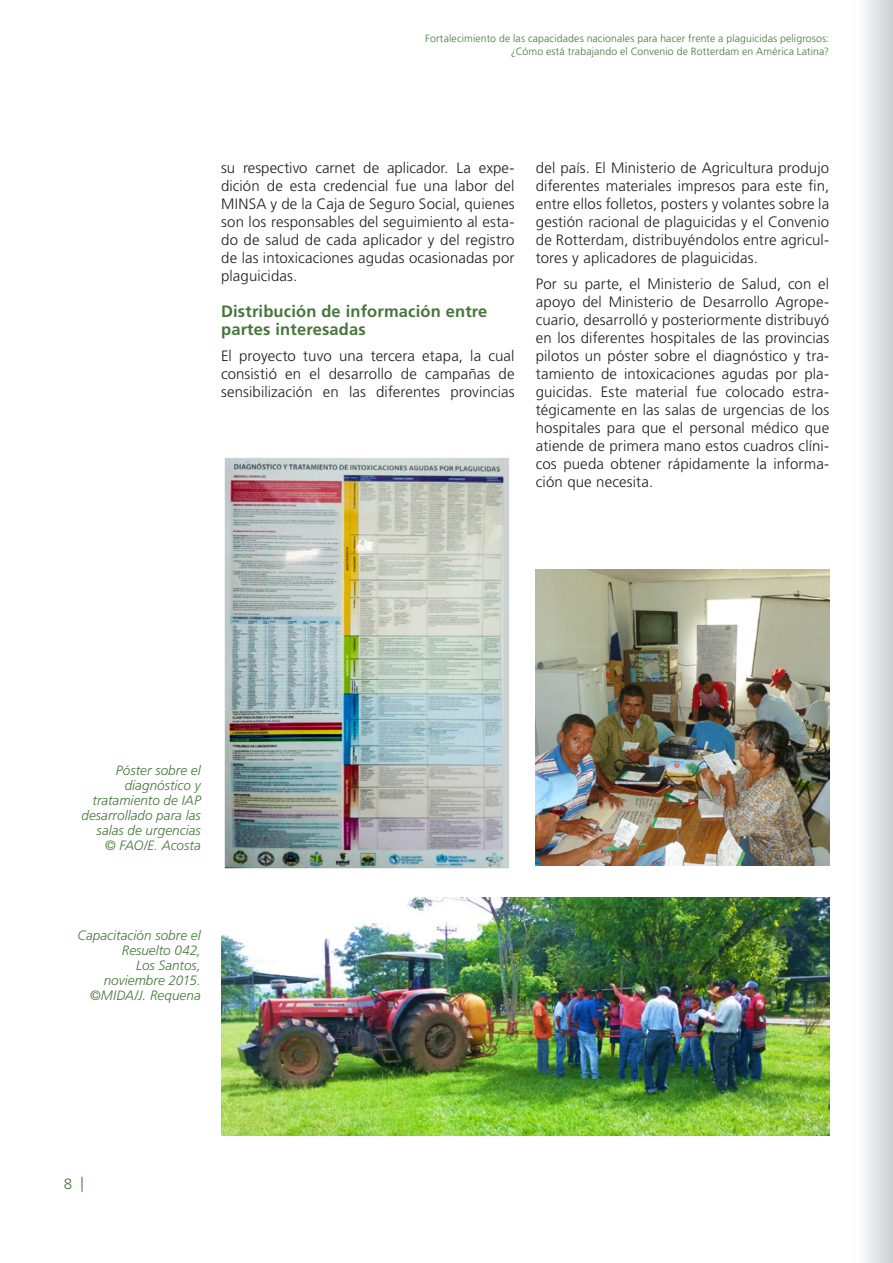
<style>
.page{position:relative;width:893px;height:1263px;background:#fff}
.page>*{position:absolute;margin:0;border:0;box-sizing:border-box;transform-origin:0 0}
.t1{font:700 16.5px/18px "Frutiger LT Std";letter-spacing:.01em;color:#46763b}
.t2{font:300 15px/18px "Frutiger LT Std";letter-spacing:.01em;color:#231f20;text-align:justify}
.t3{font:300 15px "Frutiger LT Std";color:#46763b}
.didascalie{font:italic 300 13.5px/15px "Frutiger LT Std";letter-spacing:.005em;color:#46763b;text-align:right}
.t4{font:300 10.5px/13.5px "Frutiger LT Std";letter-spacing:.01em;color:#46763b;text-align:right}
</style>
<div class="page">
<img style="left:536px;top:569px;width:293px;height:296px">
<img style="left:221px;top:897px;width:608px;height:238px">
<img style="left:224px;top:457px;width:285px;height:412px">
<div style="left:850px;top:0;width:43px;height:1263px;background:linear-gradient(to right,#fff,#cfd0d2)"></div>
<p class="t4" style="left:425px;top:32px;width:405px">Fortalecimiento de las capacidades nacionales para hacer frente a plaguicidas peligrosos: ¿Cómo está trabajando el Convenio de Rotterdam en América Latina?</p>
<p class="t2" style="left:221px;top:159px;width:295px">su respectivo carnet de aplicador. La expe&shy;dición de esta credencial fue una labor del MINSA y de la Caja de Seguro Social, quienes son los responsables del seguimiento al esta&shy;do de salud de cada aplicador y del registro de las intoxicaciones agudas ocasionadas por plaguicidas.</p>
<p class="t1" style="left:221px;top:302px;width:268px">Distribución de información entre partes interesadas</p>
<p class="t2" style="left:221px;top:347px;width:295px">El proyecto tuvo una tercera etapa, la cual consistió en el desarrollo de campañas de sensibilización en las diferentes provincias</p>
<p class="t2" style="left:536px;top:159px;width:295px">del país. El Ministerio de Agricultura produjo diferentes materiales impresos para este fin, entre ellos folletos, posters y volantes sobre la gestión racional de plaguicidas y el Convenio de Rotterdam, distribuyéndolos entre agricul&shy;tores y aplicadores de plaguicidas.</p>
<p class="t2" style="left:536px;top:275px;width:295px">Por su parte, el Ministerio de Salud, con el apoyo del Ministerio de Desarrollo Agrope&shy;cuario, desarrolló y posteriormente distribuyó en los diferentes hospitales de las provincias pilotos un póster sobre el diagnóstico y tra&shy;tamiento de intoxicaciones agudas por pla&shy;guicidas. Este material fue colocado estra&shy;tégicamente en las salas de urgencias de los hospitales para que el personal médico que atiende de primera mano estos cuadros clíni&shy;cos pueda obtener rápidamente la informa&shy;ción que necesita.</p>
<p class="didascalie" style="left:81px;top:762px;width:121px">Póster sobre el diagnóstico y tratamiento de IAP desarrollado para las salas de urgencias</p>
<p class="didascalie" style="left:105px;top:837px;width:97px">© FAO/E. Acosta</p>
<p class="didascalie" style="left:78px;top:927px;width:125px">Capacitación sobre el<br>Resuelto 042,</p>
<p class="didascalie" style="left:136px;top:957px;width:66px">Los Santos,</p>
<p class="didascalie" style="left:104px;top:972px;width:99px">noviembre 2015.</p>
<p class="didascalie" style="left:90px;top:987px;width:112px">©MIDA/J. Requena</p>
<p class="t3" style="left:64px;top:1175px;width:22px">8 |</p>
</div>
